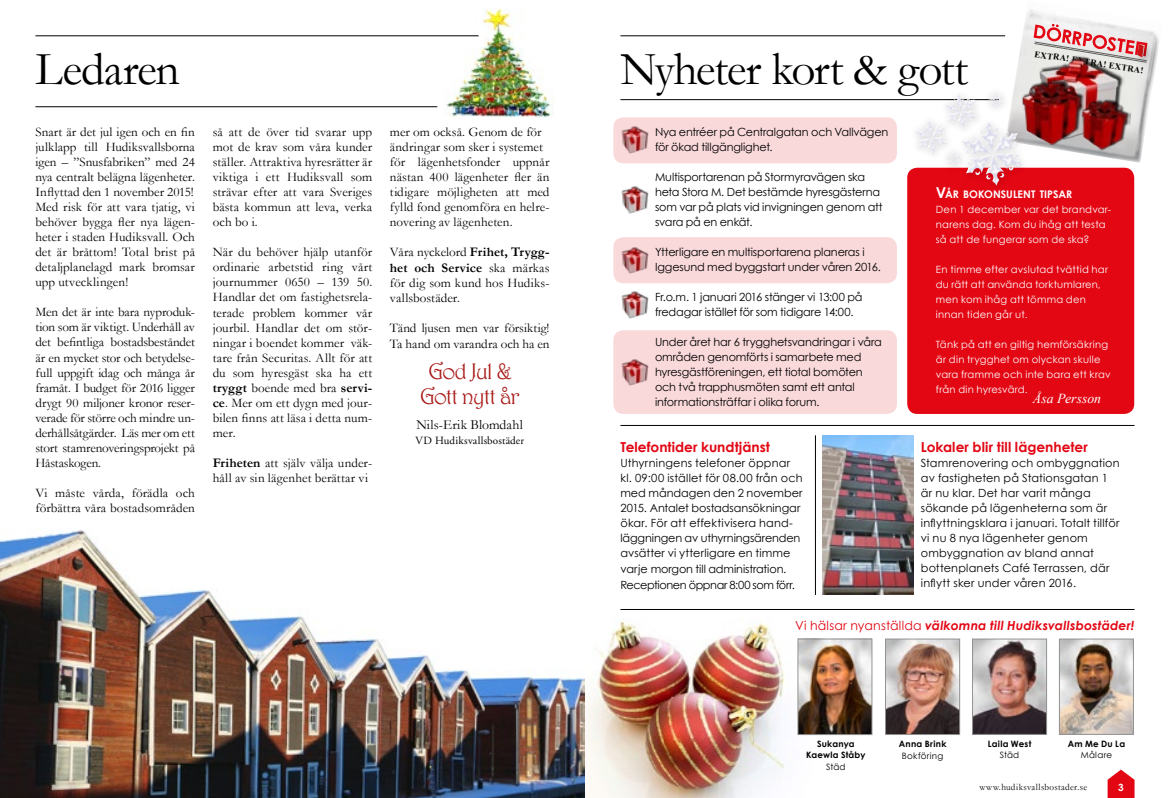
<style>
.page{position:relative;width:1170px;height:798px;background:#fff}
.page>*{position:absolute;margin:0;border:0;box-sizing:border-box;transform-origin:0 0}
.t1{font:47.5px "Garamond";letter-spacing:-.025em;color:#000}
.t2{font:22.5px/25px "Harrington";letter-spacing:-.055em;color:#a81916;text-align:center}
.t3{font:700 13.75px "Century Gothic";color:#e30613}
.t4{font:13.75px "Garamond";letter-spacing:.01em;color:#000}
.t5{font:italic 13.75px "Times New Roman";color:#fff}
.t6{font:13.12px/15px "Garamond";letter-spacing:.005em;color:#000;text-align:justify}
.t7{font:italic 700 12.5px "Century Gothic";letter-spacing:.01em;color:#e30613}
.t8{font:11.25px/15px "Century Gothic";letter-spacing:-.005em;color:#000}
.t9{font:11.25px/15px "Century Gothic";letter-spacing:.015em;color:#000}
.t10{font:11.25px "Century Gothic";letter-spacing:-.035em;color:#000}
.t11{font:11px "Adobe Garamond Pro";letter-spacing:.015em;color:#000}
.t12{font:700 10.5px "Century Gothic";color:#fff}
.t13{font:10px/15px "Century Gothic";letter-spacing:.02em;color:#fff}
.t14{font:700 10px "Century Gothic";color:#fff}
.t15{font:9.62px "Garamond";letter-spacing:.04em;color:#000;scale:.95 1}
.t16{font:700 8.75px/11.2px "Century Gothic";letter-spacing:.025em;color:#000;text-align:center}
.t17{font:8.75px "Century Gothic";letter-spacing:.025em;color:#000}
.t18{font:700 8.75px "Times New Roman";color:#000}
.s1{font-weight:700}
.s2{font-size:15px}
.s3{font-weight:400;font-style:normal}
</style>
<div class="page">
<img style="left:1005px;top:9px;width:154px;height:154px">
<div style="left:1133px;top:41px;width:20px;height:26px;background:#000;opacity:.35"></div>
<svg style="left:1033px;top:24px;width:114px;height:39px"></svg>
<img style="left:1034px;top:53px;width:90px;height:42px">
<img style="left:1019px;top:77px;width:64px;height:69px">
<img style="left:1076px;top:95px;width:56px;height:58px">
<img style="left:621px;top:186px;width:27px;height:27px">
<img style="left:621px;top:291px;width:27px;height:27px">
<svg style="left:1107px;top:769px;width:27px;height:28px"></svg>
<div style="left:613px;top:237px;width:283px;height:46px;background:#fad9db;border-radius:10px"></div>
<div style="left:613px;top:330px;width:283px;height:84px;background:#fad9db;border-radius:10px"></div>
<div style="left:613px;top:117px;width:283px;height:46px;background:#fad9db;border-radius:10px"></div>
<div style="left:907px;top:168px;width:227px;height:246px;background:#e30613;border-radius:10px"></div>
<img style="left:586px;top:620px;width:245px;height:177px">
<img style="left:799px;top:640px;width:71px;height:92px">
<img style="left:0;top:530px;width:585px;height:267px">
<img style="left:887px;top:640px;width:70px;height:92px">
<div style="left:885px;top:638px;width:74px;height:96px;border:1px solid #929292"></div>
<hr style="left:620px;top:35px;width:385px;height:1px;background:#000">
<hr style="left:620px;top:99px;width:378px;height:1px;background:#000">
<hr style="left:620px;top:425px;width:514px;height:1px;background:#000">
<hr style="left:620px;top:609px;width:514px;height:1px;background:#000">
<hr style="left:35px;top:106px;width:402px;height:1px;background:#000">
<hr style="left:815px;top:435px;width:1px;height:159px;background:#000">
<img style="left:822px;top:435px;width:91px;height:159px">
<img style="left:444px;top:8px;width:109px;height:109px">
<hr style="left:35px;top:35px;width:443px;height:1px;background:#000">
<img style="left:974px;top:640px;width:70px;height:92px">
<div style="left:972px;top:638px;width:74px;height:96px;border:1px solid #929292"></div>
<img style="left:1061px;top:640px;width:70px;height:92px">
<div style="left:1059px;top:638px;width:74px;height:96px;border:1px solid #929292"></div>
<div style="left:797px;top:638px;width:75px;height:96px;border:1px solid #929292"></div>
<div style="left:908px;top:114px;width:46px;height:48px;background:#000;opacity:.15"></div>
<img style="left:924px;top:119px;width:15px;height:17px">
<div style="left:939px;top:88px;width:46px;height:49px;background:#000;opacity:.15"></div>
<img style="left:953px;top:93px;width:21px;height:17px">
<div style="left:939px;top:145px;width:29px;height:29px;background:#000;opacity:.15"></div>
<svg style="left:950px;top:150px;width:6px;height:9px"></svg>
<div style="left:981px;top:86px;width:29px;height:29px;background:#000;opacity:.15"></div>
<svg style="left:992px;top:91px;width:10px;height:9px"></svg>
<div style="left:956px;top:116px;width:73px;height:77px;background:#000;opacity:.15"></div>
<img style="left:979px;top:120px;width:37px;height:32px">
<h1 class="t1" style="left:35px;top:37px;width:146px">Ledaren</h1>
<p class="t6" style="left:35px;top:124px;width:161px">Snart är det jul igen och en fin julklapp till Hudiksvallsborna igen – ”Snusfabriken” med 24 nya centralt belägna lägenheter.<br>Inflyttad den 1 november 2015!<br>Med risk för att vara tjatig, vi behöver bygga fler nya lägen&shy;heter i staden Hudiksvall. Och det är bråttom! Total brist på detaljplanelagd mark bromsar upp utvecklingen!</p>
<p class="t6" style="left:35px;top:304px;width:161px">Men det är inte bara nyproduk&shy;tion som är viktigt. Underhåll av det befintliga bostadsbeståndet är en mycket stor och betydelse&shy;full uppgift idag och många år framåt. I budget för 2016 ligger drygt 90 miljoner kronor reser&shy;verade för större och mindre un&shy;derhållsåtgärder. Läs mer om ett stort stamrenoveringsprojekt på Håstaskogen.</p>
<p class="t6" style="left:35px;top:484px;width:161px">Vi måste vårda, förädla och förbättra våra bostadsområden</p>
<p class="t6" style="left:213px;top:124px;width:161px">så att de över tid svarar upp mot de krav som våra kunder ställer. Attraktiva hyresrätter är viktiga i ett Hudiksvall som strävar efter att vara Sveriges bästa kommun att leva, verka och bo i.</p>
<p class="t6" style="left:213px;top:244px;width:161px">När du behöver hjälp utanför ordinarie arbetstid ring vårt journummer 0650 – 139 50.<br>Handlar det om fastighetsrela&shy;terade problem kommer vår jourbil. Handlar det om stör&shy;ningar i boendet kommer väk&shy;tare från Securitas. Allt för att du som hyresgäst ska ha ett <span class="s1">tryggt</span> boende med bra <span class="s1">servi&shy;ce</span>. Mer om ett dygn med jour&shy;bilen finns att läsa i detta num&shy;mer.</p>
<p class="t6" style="left:213px;top:454px;width:161px"><span class="s1">Friheten</span> att själv välja under&shy;håll av sin lägenhet berättar vi</p>
<p class="t6" style="left:390px;top:124px;width:161px;text-align:left">mer om också. Genom de för ändringar som sker i systemet för lägenhetsfonder uppnår nästan 400 lägenheter fler än tidigare möjligheten att med fylld fond genomföra en helre&shy;novering av lägenheten.</p>
<p class="t6" style="left:390px;top:244px;width:161px">Våra nyckelord <span class="s1">Frihet, Trygg&shy;het och Service</span> ska märkas för dig som kund hos Hudiks&shy;vallsbostäder.</p>
<p class="t6" style="left:390px;top:319px;width:161px;line-height:16.5px">Tänd ljusen men var försiktig!<br>Ta hand om varandra och ha en</p>
<h2 class="t2" style="left:420px;top:358px;width:101px">God Jul &amp;<br>Gott nytt år</h2>
<p class="t4" style="left:416px;top:415px;width:108px">Nils-Erik Blomdahl</p>
<p class="t11" style="left:415px;top:434px;width:110px">VD Hudiksvallsbostäder</p>
<h1 class="t1" style="left:620px;top:37px;width:349px">Nyheter kort &amp; gott</h1>
<p class="t18" style="left:1035px;top:47px;width:111px;rotate:9deg">EXTRA! EXTRA! EXTRA!</p>
<p class="t8" style="left:655px;top:124px;width:235px">Nya entréer på Centralgatan och Vallvägen för ökad tillgänglighet.</p>
<p class="t8" style="left:655px;top:169px;width:229px">Multisportarenan på Stormyravägen ska heta Stora M. Det bestämde hyresgästerna som var på plats vid invigningen genom att svara på en enkät.</p>
<p class="t8" style="left:655px;top:244px;width:227px">Ytterligare en multisportarena planeras i<br>Iggesund med byggstart under våren 2016.</p>
<p class="t8" style="left:655px;top:289px;width:209px">Fr.o.m. 1 januari 2016 stänger vi 13:00 på fredagar istället för som tidigare 14:00.</p>
<p class="t8" style="left:655px;top:334px;width:228px">Under året har 6 trygghetsvandringar i våra områden genomförts i samarbete med hyresgästföreningen, ett tiotal bomöten och två trapphusmöten samt ett antal informationsträffar i olika forum.</p>
<p class="t3" style="left:620px;top:437px;width:151px">Telefontider kundtjänst</p>
<p class="t8" style="left:620px;top:455px;width:183px">Uthyrningens telefoner öppnar kl. 09:00 istället för 08.00 från och med måndagen den 2 november 2015. Antalet bostadsansökningar ökar. För att effektivisera hand&shy;läggningen av uthyrningsärenden avsätter vi ytterligare en timme varje morgon till administration.</p>
<p class="t10" style="left:620px;top:576px;width:176px">Receptionen öppnar 8:00 som förr.</p>
<p class="t12" style="left:935px;top:186px;width:138px"><span class="s2">V</span>ÅR BOKONSULENT TIPSAR</p>
<p class="t13" style="left:935px;top:201px;width:177px">Den 1 december var det brandvar&shy;narens dag. Kom du ihåg att testa så att de fungerar som de ska?</p>
<p class="t13" style="left:935px;top:261px;width:174px">En timme efter avslutad tvättid har du rätt att använda torktumlaren, men kom ihåg att tömma den innan tiden går ut.</p>
<p class="t13" style="left:935px;top:336px;width:176px">Tänk på att en giltig hemförsäkring är din trygghet om olyckan skulle vara framme och inte bara ett krav från din hyresvärd.</p>
<p class="t5" style="left:1032px;top:388px;width:70px">Åsa Persson</p>
<p class="t3" style="left:920px;top:436px;width:168px">Lokaler blir till lägenheter</p>
<p class="t9" style="left:920px;top:455px;width:200px">Stamrenovering och ombyggnation av fastigheten på Stationsgatan 1 är nu klar. Det har varit många sökande på lägenheterna som är inflyttningsklara i januari. Totalt tillför vi nu 8 nya lägenheter genom ombyggnation av bland annat bottenplanets Café Terrassen, där inflytt sker under våren 2016.</p>
<p class="t7" style="left:795px;top:615px;width:341px"><span class="s3">Vi hälsar nyanställda</span> välkomna till Hudiksvallsbostäder!</p>
<p class="t16" style="left:806px;top:737px;width:61px">Sukanya<br>Kaewla Ståby</p>
<p class="t17" style="left:826px;top:760px;width:21px">Städ</p>
<p class="t16" style="left:898px;top:737px;width:49px">Anna Brink</p>
<p class="t17" style="left:901px;top:749px;width:43px">Bokföring</p>
<p class="t16" style="left:987px;top:737px;width:45px">Laila West</p>
<p class="t17" style="left:999px;top:748px;width:21px">Städ</p>
<p class="t16" style="left:1067px;top:737px;width:59px">Am Me Du La</p>
<p class="t17" style="left:1080px;top:748px;width:33px">Målare</p>
<p class="t15" style="left:979px;top:780px;width:115px">www.hudiksvallsbostader.se</p>
<p class="t14" style="left:1118px;top:779px;width:7px">3</p>
</div>
